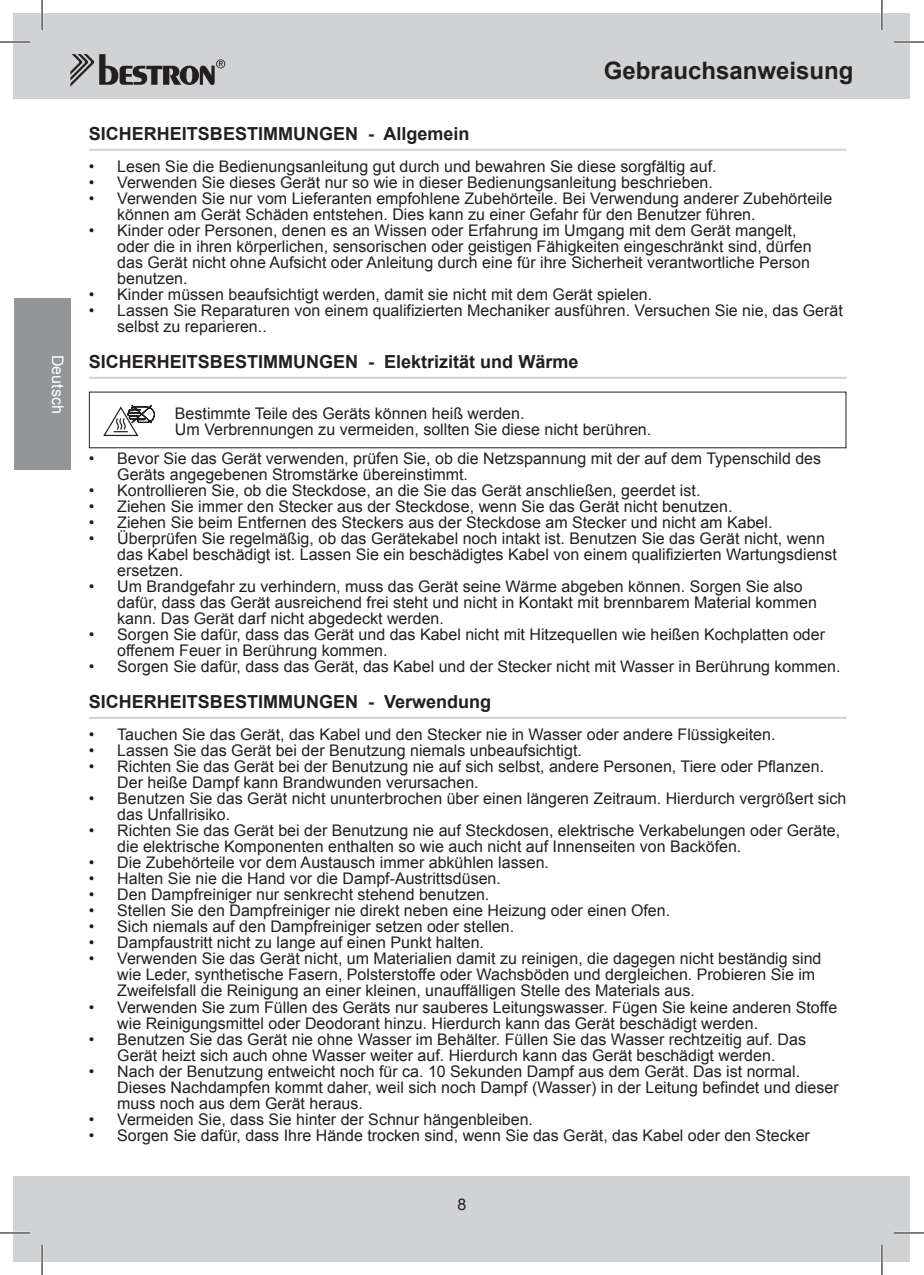
<style>
.page{position:relative;width:924px;height:1275px;background:#fff}
.page>*{position:absolute;margin:0;border:0;box-sizing:border-box;transform-origin:0 0}
.t1{font:700 24px "Arial";color:#231f20}
.t2{font:700 18px "Arial";color:#231f20}
.t3{font:16px/16px "Arial";color:#231f20}
.t4{font:16px "Arial";color:#fff}
</style>
<div class="page">
<div style="left:14px;top:14px;width:895px;height:85px;background:#d1d2d4"></div>
<div style="left:14px;top:1176px;width:895px;height:85px;background:#d1d2d4"></div>
<svg style="left:70px;top:54px;width:155px;height:33px"></svg>
<div style="left:14px;top:298px;width:56px;height:172px;background:#939598"></div>
<hr style="left:89px;top:149px;width:757px;height:2px;background:#d1d2d4">
<hr style="left:89px;top:377px;width:757px;height:2px;background:#d1d2d4">
<hr style="left:89px;top:717px;width:757px;height:2px;background:#d1d2d4">
<svg style="left:103px;top:405px;width:52px;height:31px"></svg>
<hr style="left:0;top:41px;width:30px;height:2px;background:#fff">
<hr style="left:893px;top:41px;width:30px;height:2px;background:#fff">
<hr style="left:0;top:1231px;width:30px;height:3px;background:#fff">
<hr style="left:893px;top:1231px;width:30px;height:3px;background:#fff">
<hr style="left:41px;top:0;width:2px;height:30px;background:#fff">
<hr style="left:41px;top:1245px;width:2px;height:30px;background:#fff">
<hr style="left:880px;top:0;width:2px;height:30px;background:#fff">
<hr style="left:880px;top:1245px;width:2px;height:30px;background:#fff">
<hr style="left:0;top:42px;width:30px;height:1px;background:#000">
<hr style="left:893px;top:42px;width:30px;height:1px;background:#000">
<hr style="left:0;top:1232px;width:30px;height:1px;background:#000">
<hr style="left:893px;top:1232px;width:30px;height:1px;background:#000">
<hr style="left:42px;top:0;width:1px;height:30px;background:#000">
<hr style="left:42px;top:1245px;width:1px;height:30px;background:#000">
<hr style="left:881px;top:0;width:1px;height:30px;background:#000">
<hr style="left:881px;top:1245px;width:1px;height:30px;background:#000">
<p class="t4" style="left:68px;top:355px;width:60px;rotate:90deg">Deutsch</p>
<h1 class="t1" style="left:603px;top:62px;width:251px">GEBRAUCHSANWEISUNG</h1>
<p class="t2" style="left:89px;top:127px;width:382px">SICHERHEITSBESTIMMUNGEN - ALLGEMEIN</p>
<p class="t3" style="left:89px;top:159px;width:629px">• Lesen Sie die Bedienungsanleitung gut durch und bewahren Sie diese sorgfältig auf.</p>
<p class="t3" style="left:89px;top:175px;width:625px">• Verwenden Sie dieses Gerät nur so wie in dieser Bedienungsanleitung beschrieben.</p>
<p class="t3" style="left:117px;top:191px;width:716px;text-indent:-28px">• Verwenden Sie nur vom Lieferanten empfohlene Zubehörteile. Bei Verwendung anderer Zubehörteile können am Gerät Schäden entstehen. Dies kann zu einer Gefahr für den Benutzer führen.</p>
<p class="t3" style="left:117px;top:223px;width:695px;text-indent:-28px">• Kinder oder Personen, denen es an Wissen oder Erfahrung im Umgang mit dem Gerät mangelt, oder die in ihren körperlichen, sensorischen oder geistigen Fähigkeiten eingeschränkt sind, dürfen das Gerät nicht ohne Aufsicht oder Anleitung durch eine für ihre Sicherheit verantwortliche Person benutzen.</p>
<p class="t3" style="left:89px;top:287px;width:564px">• Kinder müssen beaufsichtigt werden, damit sie nicht mit dem Gerät spielen.</p>
<p class="t3" style="left:117px;top:303px;width:726px;text-indent:-28px">• Lassen Sie Reparaturen von einem qualifizierten Mechaniker ausführen. Versuchen Sie nie, das Gerät selbst zu reparieren..</p>
<p class="t2" style="left:89px;top:355px;width:491px">SICHERHEITSBESTIMMUNGEN - ELEKTRIZITÄT UND WÄRME</p>
<p class="t3" style="left:175px;top:405px;width:477px">Bestimmte Teile des Geräts können heiß werden.<br>Um Verbrennungen zu vermeiden, sollten Sie diese nicht berühren.</p>
<p class="t3" style="left:117px;top:451px;width:705px;text-indent:-28px">• Bevor Sie das Gerät verwenden, prüfen Sie, ob die Netzspannung mit der auf dem Typenschild des<br>Geräts angegebenen Stromstärke übereinstimmt.</p>
<p class="t3" style="left:89px;top:483px;width:612px">• Kontrollieren Sie, ob die Steckdose, an die Sie das Gerät anschließen, geerdet ist.</p>
<p class="t3" style="left:89px;top:499px;width:644px">• Ziehen Sie immer den Stecker aus der Steckdose, wenn Sie das Gerät nicht benutzen.</p>
<p class="t3" style="left:89px;top:515px;width:684px">• Ziehen Sie beim Entfernen des Steckers aus der Steckdose am Stecker und nicht am Kabel.</p>
<p class="t3" style="left:117px;top:531px;width:720px;text-indent:-28px">• Überprüfen Sie regelmäßig, ob das Gerätekabel noch intakt ist. Benutzen Sie das Gerät nicht, wenn das Kabel beschädigt ist. Lassen Sie ein beschädigtes Kabel von einem qualifizierten Wartungsdienst ersetzen.</p>
<p class="t3" style="left:117px;top:579px;width:701px;text-indent:-28px">• Um Brandgefahr zu verhindern, muss das Gerät seine Wärme abgeben können. Sorgen Sie also dafür, dass das Gerät ausreichend frei steht und nicht in Kontakt mit brennbarem Material kommen kann. Das Gerät darf nicht abgedeckt werden.</p>
<p class="t3" style="left:117px;top:627px;width:709px;text-indent:-28px">• Sorgen Sie dafür, dass das Gerät und das Kabel nicht mit Hitzequellen wie heißen Kochplatten oder offenem Feuer in Berührung kommen.</p>
<p class="t3" style="left:89px;top:659px;width:752px">• Sorgen Sie dafür, dass das Gerät, das Kabel und der Stecker nicht mit Wasser in Berührung kommen.</p>
<p class="t2" style="left:89px;top:695px;width:404px">SICHERHEITSBESTIMMUNGEN - VERWENDUNG</p>
<p class="t3" style="left:89px;top:727px;width:687px">• Tauchen Sie das Gerät, das Kabel und den Stecker nie in Wasser oder andere Flüssigkeiten.</p>
<p class="t3" style="left:89px;top:743px;width:494px">• Lassen Sie das Gerät bei der Benutzung niemals unbeaufsichtigt.</p>
<p class="t3" style="left:117px;top:759px;width:708px;text-indent:-28px">• Richten Sie das Gerät bei der Benutzung nie auf sich selbst, andere Personen, Tiere oder Pflanzen.<br>Der heiße Dampf kann Brandwunden verursachen.</p>
<p class="t3" style="left:117px;top:791px;width:730px;text-indent:-28px">• Benutzen Sie das Gerät nicht ununterbrochen über einen längeren Zeitraum. Hierdurch vergrößert sich das Unfallrisiko.</p>
<p class="t3" style="left:117px;top:823px;width:724px;text-indent:-28px">• Richten Sie das Gerät bei der Benutzung nie auf Steckdosen, elektrische Verkabelungen oder Geräte, die elektrische Komponenten enthalten so wie auch nicht auf Innenseiten von Backöfen.</p>
<p class="t3" style="left:89px;top:855px;width:461px">• Die Zubehörteile vor dem Austausch immer abkühlen lassen.</p>
<p class="t3" style="left:89px;top:871px;width:413px">• Halten Sie nie die Hand vor die Dampf-Austrittsdüsen.</p>
<p class="t3" style="left:89px;top:887px;width:402px">• Den Dampfreiniger nur senkrecht stehend benutzen.</p>
<p class="t3" style="left:89px;top:903px;width:582px">• Stellen Sie den Dampfreiniger nie direkt neben eine Heizung oder einen Ofen.</p>
<p class="t3" style="left:89px;top:919px;width:427px">• Sich niemals auf den Dampfreiniger setzen oder stellen.</p>
<p class="t3" style="left:89px;top:935px;width:396px">• Dampfaustritt nicht zu lange auf einen Punkt halten.</p>
<p class="t3" style="left:117px;top:951px;width:705px;text-indent:-28px">• Verwenden Sie das Gerät nicht, um Materialien damit zu reinigen, die dagegen nicht beständig sind wie Leder, synthetische Fasern, Polsterstoffe oder Wachsböden und dergleichen. Probieren Sie im<br>Zweifelsfall die Reinigung an einer kleinen, unauffälligen Stelle des Materials aus.</p>
<p class="t3" style="left:117px;top:999px;width:721px;text-indent:-28px">• Verwenden Sie zum Füllen des Geräts nur sauberes Leitungswasser. Fügen Sie keine anderen Stoffe wie Reinigungsmittel oder Deodorant hinzu. Hierdurch kann das Gerät beschädigt werden.</p>
<p class="t3" style="left:89px;top:1031px;width:718px;text-align:center">• Benutzen Sie das Gerät nie ohne Wasser im Behälter. Füllen Sie das Wasser rechtzeitig auf. Das<br>Gerät heizt sich auch ohne Wasser weiter auf. Hierdurch kann das Gerät beschädigt werden.</p>
<p class="t3" style="left:117px;top:1063px;width:722px;text-indent:-28px">• Nach der Benutzung entweicht noch für ca. 10 Sekunden Dampf aus dem Gerät. Das ist normal.<br>Dieses Nachdampfen kommt daher, weil sich noch Dampf (Wasser) in der Leitung befindet und dieser muss noch aus dem Gerät heraus.</p>
<p class="t3" style="left:89px;top:1111px;width:445px">• Vermeiden Sie, dass Sie hinter der Schnur hängenbleiben.</p>
<p class="t3" style="left:89px;top:1127px;width:722px">• Sorgen Sie dafür, dass Ihre Hände trocken sind, wenn Sie das Gerät, das Kabel oder den Stecker</p>
<p class="t3" style="left:457px;top:1197px;width:10px">8</p>
</div>
